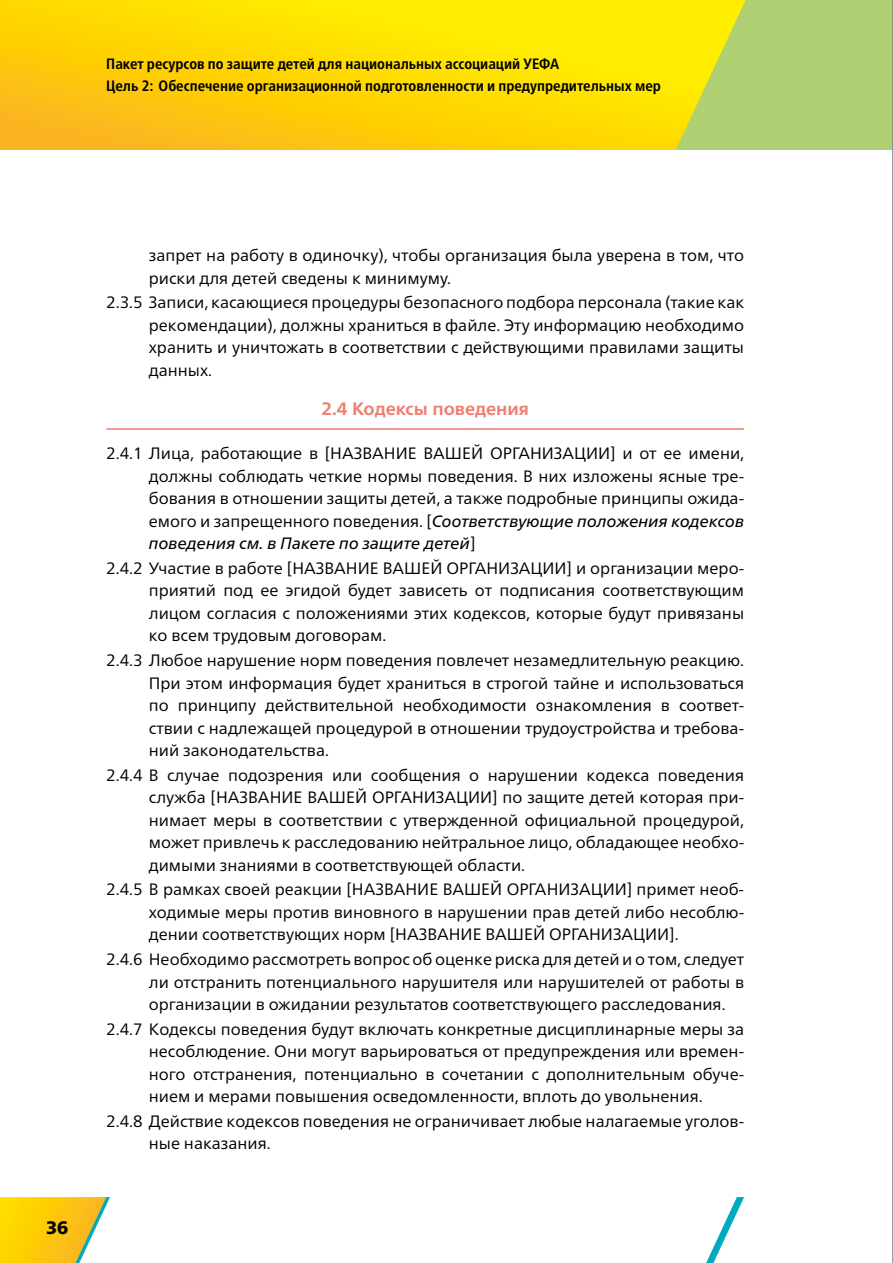
<style>
.page{position:relative;width:893px;height:1263px;background:#fff}
.page>*{position:absolute;margin:0;border:0;box-sizing:border-box;transform-origin:0 0}
.t1{font:700 18px "Frutiger Neue LTW1 G";color:#ef7e70}
.t2{font:900 18px "Frutiger Neue LTW1 G";color:#000}
.t3{font:16.5px/22.5px "Frutiger Neue LTW1 G";color:#000;text-align:justify}
.t4{font:700 condensed 15px/21.6px "Frutiger Neue LTW1 G";color:#000}
.s1{font-style:italic}
</style>
<div class="page">
<svg style="left:706px;top:1197px;width:38px;height:66px"></svg>
<svg style="left:0;top:1197px;width:110px;height:66px;background:#f5cf33"></svg>
<div style="left:0;top:0;width:893px;height:150px;background:#afcf73"></div>
<svg style="left:0;top:0;width:746px;height:150px;background:#fad809"></svg>
<hr style="left:892px;top:0;width:1px;height:1263px;background:#7c7f84">
<hr style="left:106px;top:428px;width:638px;height:2px;background:#ef7e70">
<p class="t4" style="left:106px;top:53px;width:556px">Пакет ресурсов по защите детей для национальных ассоциаций УЕФА<br>Цель 2: Обеспечение организационной подготовленности и предупредительных мер</p>
<p class="t2" style="left:46px;top:1216px;width:24px">36</p>
<p class="t3" style="left:149px;top:244px;width:597px">запрет на работу в одиночку), чтобы организация была уверена в том, что риски для детей сведены к минимуму.</p>
<p class="t3" style="left:149px;top:291px;width:597px;text-indent:-43px">2.3.5 Записи, касающиеся процедуры безопасного подбора персонала (такие как рекомендации), должны храниться в файле. Эту информацию необходимо хранить и уничтожать в соответствии с действующими правилами защиты данных.</p>
<p class="t1" style="left:321px;top:398px;width:209px">2.4 Кодексы поведения</p>
<p class="t3" style="left:149px;top:442px;width:597px;text-indent:-43px">2.4.1 Лица, работающие в [НАЗВАНИЕ ВАШЕЙ ОРГАНИЗАЦИИ] и от ее имени, должны соблюдать четкие нормы поведения. В них изложены ясные тре&shy;бования в отношении защиты детей, а также подробные принципы ожида&shy;емого и запрещенного поведения. [<span class="s1">Соответствующие положения кодексов поведения см. в Пакете по защите детей</span>]</p>
<p class="t3" style="left:149px;top:557px;width:597px;text-indent:-43px">2.4.2 Участие в работе [НАЗВАНИЕ ВАШЕЙ ОРГАНИЗАЦИИ] и организации меро&shy;приятий под ее эгидой будет зависеть от подписания соответствующим лицом согласия с положениями этих кодексов, которые будут привязаны ко всем трудовым договорам.</p>
<p class="t3" style="left:149px;top:649px;width:597px;text-indent:-43px">2.4.3 Любое нарушение норм поведения повлечет незамедлительную реакцию.<br>При этом информация будет храниться в строгой тайне и использоваться по принципу действительной необходимости ознакомления в соответ&shy;ствии с надлежащей процедурой в отношении трудоустройства и требова&shy;ний законодательства.</p>
<p class="t3" style="left:149px;top:763px;width:597px;text-indent:-43px">2.4.4 В случае подозрения или сообщения о нарушении кодекса поведения служба [НАЗВАНИЕ ВАШЕЙ ОРГАНИЗАЦИИ] по защите детей которая при&shy;нимает меры в соответствии с утвержденной официальной процедурой, может привлечь к расследованию нейтральное лицо, обладающее необхо&shy;димыми знаниями в соответствующей области.</p>
<p class="t3" style="left:149px;top:878px;width:597px;text-indent:-43px">2.4.5 В рамках своей реакции [НАЗВАНИЕ ВАШЕЙ ОРГАНИЗАЦИИ] примет необ&shy;ходимые меры против виновного в нарушении прав детей либо несоблю&shy;дении соответствующих норм [НАЗВАНИЕ ВАШЕЙ ОРГАНИЗАЦИИ].</p>
<p class="t3" style="left:149px;top:948px;width:597px;text-indent:-43px">2.4.6 Необходимо рассмотреть вопрос об оценке риска для детей и о том, следует ли отстранить потенциального нарушителя или нарушителей от работы в организации в ожидании результатов соответствующего расследования.</p>
<p class="t3" style="left:149px;top:1017px;width:597px;text-indent:-43px">2.4.7 Кодексы поведения будут включать конкретные дисциплинарные меры за несоблюдение. Они могут варьироваться от предупреждения или времен&shy;ного отстранения, потенциально в сочетании с дополнительным обуче&shy;нием и мерами повышения осведомленности, вплоть до увольнения.</p>
<p class="t3" style="left:149px;top:1109px;width:597px;text-indent:-43px">2.4.8 Действие кодексов поведения не ограничивает любые налагаемые уголов&shy;ные наказания.</p>
</div>
